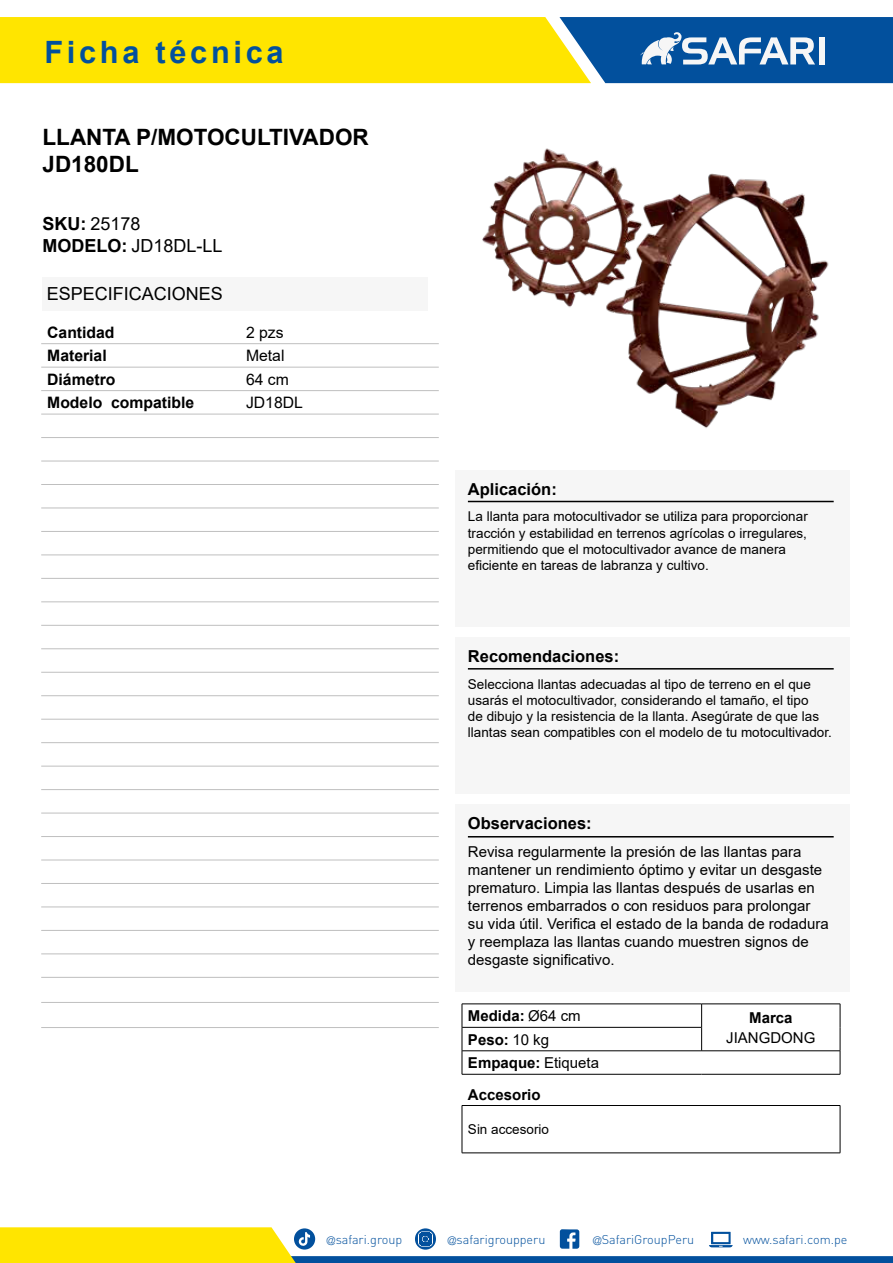
<style>
.page{position:relative;width:893px;height:1263px;background:#fff}
.page>*{position:absolute;margin:0;border:0;box-sizing:border-box;transform-origin:0 0}
.t1{font:700 30.75px "Arial";letter-spacing:.12em;color:#02509d}
.t2{font:700 22.5px/27px "Arial";color:#000}
.t3{font:18px/21.9px "Arial";color:#000}
.t4{font:700 16.5px "Arial";color:#000}
.t5{font:700 15.75px "Arial";color:#000}
.t6{font:15.75px "Arial";color:#000}
.t7{font:15px/18px "Arial";color:#000}
.t8{font:700 15px "Arial";color:#000}
.t9{font:13.5px/16.2px "Arial";color:#000}
.t10{font:300 12.6px "DIN";color:#02509d}
.s1{font-weight:700}
.s2{font-weight:400}
.s3{font-family:"Helvetica LT Std";font-stretch:condensed;font-size:11.25px}
</style>
<div class="page">
<svg style="left:0;top:1227px;width:893px;height:36px"></svg>
<svg style="left:0;top:17px;width:893px;height:66px;background:#b1b83e"></svg>
<div style="left:819px;top:37px;width:6px;height:27px;background:#f6f6f6"></div>
<div style="left:455px;top:470px;width:395px;height:157px;background:#f6f6f6"></div>
<hr style="left:468px;top:501px;width:366px;height:1px;background:#000">
<div style="left:455px;top:638px;width:395px;height:156px;background:#f6f6f6"></div>
<hr style="left:468px;top:668px;width:366px;height:1px;background:#000">
<div style="left:455px;top:805px;width:395px;height:187px;background:#f6f6f6"></div>
<hr style="left:468px;top:836px;width:366px;height:1px;background:#000">
<hr style="left:462px;top:1105px;width:378px;height:1px;background:#000">
<hr style="left:462px;top:1106px;width:1px;height:47px;background:#000">
<hr style="left:840px;top:1106px;width:1px;height:47px;background:#000">
<hr style="left:462px;top:1152px;width:378px;height:1px;background:#000">
<hr style="left:41px;top:343px;width:199px;height:1px;background:#bfbfbf">
<hr style="left:240px;top:343px;width:199px;height:1px;background:#bfbfbf">
<hr style="left:41px;top:1027px;width:199px;height:1px;background:#bfbfbf">
<hr style="left:240px;top:1027px;width:199px;height:1px;background:#bfbfbf">
<hr style="left:41px;top:367px;width:199px;height:1px;background:#bfbfbf">
<hr style="left:240px;top:367px;width:199px;height:1px;background:#bfbfbf">
<hr style="left:41px;top:390px;width:199px;height:1px;background:#bfbfbf">
<hr style="left:240px;top:390px;width:199px;height:1px;background:#bfbfbf">
<hr style="left:41px;top:414px;width:199px;height:1px;background:#bfbfbf">
<hr style="left:240px;top:414px;width:199px;height:1px;background:#bfbfbf">
<hr style="left:41px;top:437px;width:199px;height:1px;background:#bfbfbf">
<hr style="left:240px;top:437px;width:199px;height:1px;background:#bfbfbf">
<hr style="left:41px;top:461px;width:199px;height:1px;background:#bfbfbf">
<hr style="left:240px;top:461px;width:199px;height:1px;background:#bfbfbf">
<hr style="left:41px;top:484px;width:199px;height:1px;background:#bfbfbf">
<hr style="left:240px;top:484px;width:199px;height:1px;background:#bfbfbf">
<hr style="left:41px;top:508px;width:199px;height:1px;background:#bfbfbf">
<hr style="left:240px;top:508px;width:199px;height:1px;background:#bfbfbf">
<hr style="left:41px;top:531px;width:199px;height:1px;background:#bfbfbf">
<hr style="left:240px;top:531px;width:199px;height:1px;background:#bfbfbf">
<hr style="left:41px;top:555px;width:199px;height:1px;background:#bfbfbf">
<hr style="left:240px;top:555px;width:199px;height:1px;background:#bfbfbf">
<hr style="left:41px;top:578px;width:199px;height:1px;background:#bfbfbf">
<hr style="left:240px;top:578px;width:199px;height:1px;background:#bfbfbf">
<hr style="left:41px;top:602px;width:199px;height:1px;background:#bfbfbf">
<hr style="left:240px;top:602px;width:199px;height:1px;background:#bfbfbf">
<hr style="left:41px;top:625px;width:199px;height:1px;background:#bfbfbf">
<hr style="left:240px;top:625px;width:199px;height:1px;background:#bfbfbf">
<hr style="left:41px;top:648px;width:199px;height:1px;background:#bfbfbf">
<hr style="left:240px;top:648px;width:199px;height:1px;background:#bfbfbf">
<hr style="left:41px;top:672px;width:199px;height:1px;background:#bfbfbf">
<hr style="left:240px;top:672px;width:199px;height:1px;background:#bfbfbf">
<hr style="left:41px;top:695px;width:199px;height:1px;background:#bfbfbf">
<hr style="left:240px;top:695px;width:199px;height:1px;background:#bfbfbf">
<hr style="left:41px;top:719px;width:199px;height:1px;background:#bfbfbf">
<hr style="left:240px;top:719px;width:199px;height:1px;background:#bfbfbf">
<hr style="left:41px;top:742px;width:199px;height:1px;background:#bfbfbf">
<hr style="left:240px;top:742px;width:199px;height:1px;background:#bfbfbf">
<hr style="left:41px;top:766px;width:199px;height:1px;background:#bfbfbf">
<hr style="left:240px;top:766px;width:199px;height:1px;background:#bfbfbf">
<hr style="left:41px;top:789px;width:199px;height:1px;background:#bfbfbf">
<hr style="left:240px;top:789px;width:199px;height:1px;background:#bfbfbf">
<hr style="left:41px;top:813px;width:199px;height:1px;background:#bfbfbf">
<hr style="left:240px;top:813px;width:199px;height:1px;background:#bfbfbf">
<hr style="left:41px;top:836px;width:199px;height:1px;background:#bfbfbf">
<hr style="left:240px;top:836px;width:199px;height:1px;background:#bfbfbf">
<hr style="left:41px;top:860px;width:199px;height:1px;background:#bfbfbf">
<hr style="left:240px;top:860px;width:199px;height:1px;background:#bfbfbf">
<hr style="left:41px;top:883px;width:199px;height:1px;background:#bfbfbf">
<hr style="left:240px;top:883px;width:199px;height:1px;background:#bfbfbf">
<hr style="left:41px;top:907px;width:199px;height:1px;background:#bfbfbf">
<hr style="left:240px;top:907px;width:199px;height:1px;background:#bfbfbf">
<hr style="left:41px;top:930px;width:199px;height:1px;background:#bfbfbf">
<hr style="left:240px;top:930px;width:199px;height:1px;background:#bfbfbf">
<hr style="left:41px;top:954px;width:199px;height:1px;background:#bfbfbf">
<hr style="left:240px;top:954px;width:199px;height:1px;background:#bfbfbf">
<hr style="left:41px;top:977px;width:199px;height:1px;background:#bfbfbf">
<hr style="left:240px;top:977px;width:199px;height:1px;background:#bfbfbf">
<hr style="left:41px;top:1002px;width:199px;height:1px;background:#bfbfbf">
<hr style="left:240px;top:1002px;width:199px;height:1px;background:#bfbfbf">
<img style="left:482px;top:148px;width:347px;height:280px">
<div style="left:43px;top:277px;width:385px;height:33px;background:#f6f6f6"></div>
<hr style="left:462px;top:1027px;width:239px;height:1px;background:#000">
<hr style="left:462px;top:1050px;width:240px;height:1px;background:#000">
<hr style="left:702px;top:1050px;width:138px;height:1px;background:#000">
<hr style="left:462px;top:1004px;width:240px;height:1px;background:#000">
<hr style="left:702px;top:1004px;width:138px;height:1px;background:#000">
<svg style="left:701px;top:1004px;width:1px;height:47px"></svg>
<svg style="left:462px;top:1004px;width:1px;height:70px"></svg>
<svg style="left:840px;top:1004px;width:1px;height:70px"></svg>
<hr style="left:462px;top:1074px;width:240px;height:1px;background:#000">
<hr style="left:702px;top:1074px;width:138px;height:1px;background:#000">
<h1 class="t1" style="left:44px;top:34px;width:241px">Ficha técnica</h1>
<h2 class="t2" style="left:43px;top:126px;width:328px">LLANTA P/MOTOCULTIVADOR<br>JD180DL</h2>
<h3 class="t3" style="left:43px;top:213px;width:181px"><span class="s1">SKU:</span> 25178<br><span class="s1">MODELO:</span> JD18DL-LL</h3>
<h3 class="t3" style="left:47px;top:282px;width:178px">ESPECIFICACIONES</h3>
<p class="t5" style="left:47px;top:326px;width:69px">Cantidad</p>
<p class="t6" style="left:246px;top:326px;width:39px">2 pzs</p>
<p class="t5" style="left:47px;top:350px;width:61px">Material</p>
<p class="t6" style="left:246px;top:349px;width:40px">Metal</p>
<p class="t5" style="left:47px;top:373px;width:70px">Diámetro</p>
<p class="t6" style="left:246px;top:373px;width:44px">64 cm</p>
<p class="t5" style="left:47px;top:397px;width:149px">Modelo compatible</p>
<p class="t6" style="left:246px;top:396px;width:58px">JD18DL</p>
<p class="t4" style="left:468px;top:483px;width:90px">Aplicación:</p>
<p class="t9" style="left:468px;top:510px;width:341px">La llanta para motocultivador se utiliza para proporcionar tracción y estabilidad en terrenos agrícolas o irregulares, permitiendo que el motocultivador avance de manera eficiente en tareas de labranza y cultivo.</p>
<p class="t4" style="left:468px;top:650px;width:153px">Recomendaciones:</p>
<p class="t9" style="left:468px;top:677px;width:365px">Selecciona llantas adecuadas al tipo de terreno en el que usarás el motocultivador, considerando el tamaño, el tipo<br>de dibujo y la resistencia de la llanta. Asegúrate de que las llantas sean compatibles con el modelo de tu motocultivador.</p>
<p class="t4" style="left:468px;top:817px;width:125px">Observaciones:</p>
<p class="t7" style="left:468px;top:844px;width:363px">Revisa regularmente la presión de las llantas para mantener un rendimiento óptimo y evitar un desgaste prematuro. Limpia las llantas después de usarlas en terrenos embarrados o con residuos para prolongar su vida útil. Verifica el estado de la banda de rodadura y reemplaza las llantas cuando muestren signos de desgaste significativo.</p>
<p class="t8" style="left:468px;top:1010px;width:114px">Medida: <span class="s2">Ø64 cm</span></p>
<p class="t8" style="left:749px;top:1012px;width:45px">Marca</p>
<p class="t8" style="left:468px;top:1034px;width:83px">Peso: <span class="s2">10 kg</span></p>
<p class="t7" style="left:726px;top:1028px;width:91px">JIANGDONG</p>
<p class="t8" style="left:468px;top:1057px;width:133px">Empaque: <span class="s2">Etiqueta</span></p>
<p class="t8" style="left:468px;top:1088px;width:74px">Accesorio</p>
<p class="t9" style="left:468px;top:1122px;width:83px">Sin accesorio</p>
<p class="t10" style="left:327px;top:1234px;width:77px"><span class="s3">@</span>safari.group</p>
<p class="t10" style="left:448px;top:1234px;width:99px"><span class="s3">@</span>safarigroupperu</p>
<p class="t10" style="left:593px;top:1234px;width:103px"><span class="s3">@</span>SafariGroupPeru</p>
<p class="t10" style="left:743px;top:1234px;width:106px">www.safari.com.pe</p>
</div>
